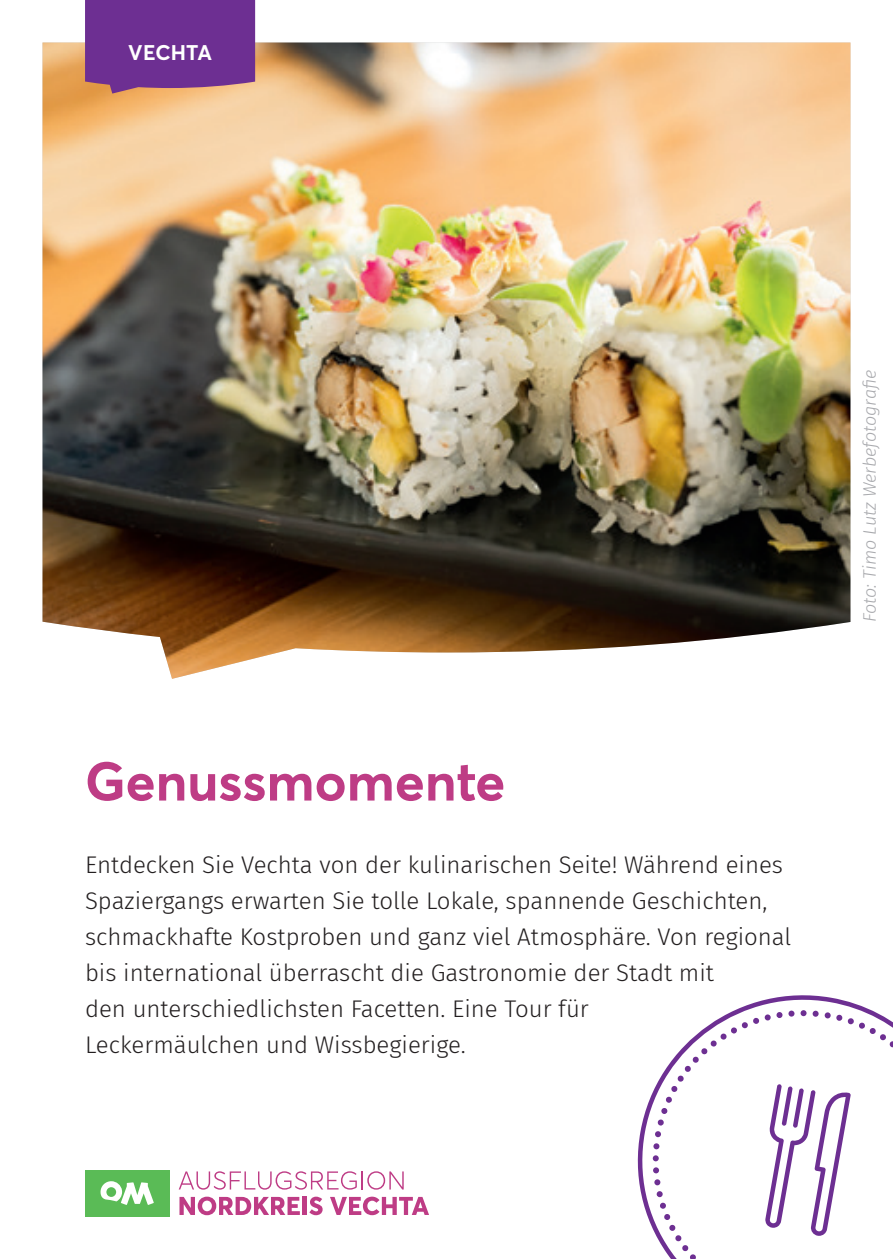
<style>
.page{position:relative;width:893px;height:1259px;background:#fff}
.page>*{position:absolute;margin:0;border:0;box-sizing:border-box;transform-origin:0 0}
.t1{font:700 54px "Averta";color:#be3c85}
.t2{font:300 24px/36px "Fira Sans";color:#231f20}
.t3{font:700 21px "Averta";letter-spacing:.01em;color:#fff}
.t4{font:italic 300 18px "Fira Sans";color:#a8a9ad}
</style>
<div class="page">
<img style="left:43px;top:43px;width:807px;height:636px">
<svg style="left:637px;top:995px;width:234px;height:234px"></svg>
<svg style="left:653px;top:1010px;width:240px;height:249px"></svg>
<svg style="left:179px;top:1171px;width:225px;height:18px"></svg>
<svg style="left:179px;top:1196px;width:121px;height:19px"></svg>
<hr style="left:303px;top:1197px;width:4px;height:18px;background:#be3c85">
<svg style="left:309px;top:1196px;width:14px;height:19px"></svg>
<svg style="left:330px;top:1196px;width:99px;height:19px"></svg>
<div style="left:85px;top:1169px;width:84px;height:47px;background:#5abb56"></div>
<svg style="left:101px;top:1181px;width:53px;height:24px"></svg>
<svg style="left:85px;top:0;width:170px;height:94px"></svg>
<p class="t3" style="left:128px;top:37px;width:85px">VECHTA</p>
<h1 class="t1" style="left:85px;top:743px;width:422px">Genussmomente</h1>
<p class="t2" style="left:85px;top:846px;width:708px">Entdecken Sie Vechta von der kulinarischen Seite! Während eines Spaziergangs erwarten Sie tolle Lokale, spannende Geschichten, schmackhafte Kostproben und ganz viel Atmosphäre. Von regional bis international überrascht die Gastronomie der Stadt mit<br>den unterschiedlichsten Facetten. Eine Tour für<br>Leckermäulchen und Wissbegierige.</p>
<p class="t4" style="left:857px;top:622px;width:253px;rotate:-90deg">Foto: Timo Lutz Werbefotografie</p>
</div>
